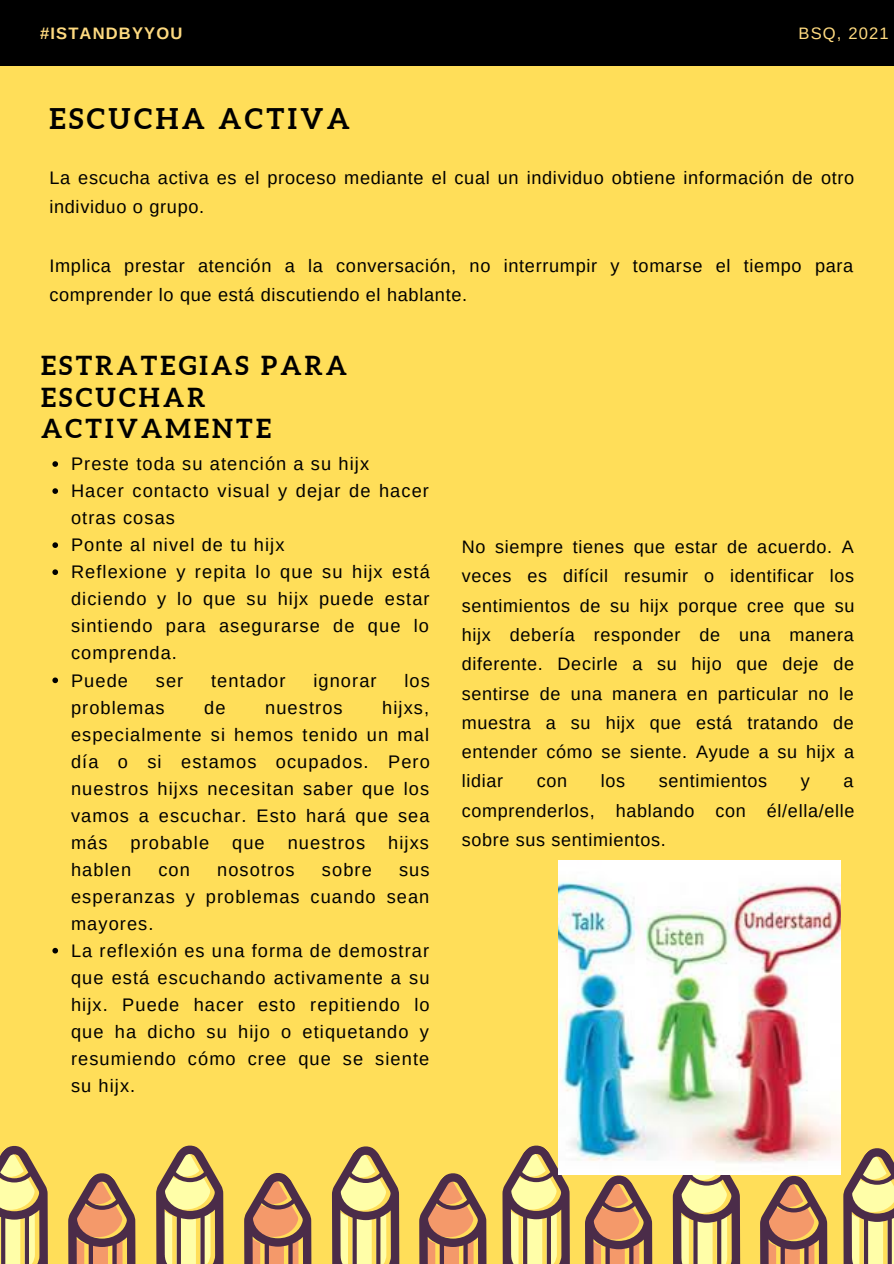
<style>
.page{position:relative;width:894px;height:1264px;background:#fff}
.page>*{position:absolute;margin:0;border:0;box-sizing:border-box;transform-origin:0 0}
.t1{font:700 28.5px "Aleo";letter-spacing:.12em;color:#000}
.t2{font:700 26.25px/31.5px "Aleo";letter-spacing:.12em;color:#000}
.t3{font:18.15px/27px "Arimo";letter-spacing:.06em;color:#000;text-align:justify}
.t4{font:18.15px/29.2px "Arimo";letter-spacing:.035em;color:#000}
.t5{font:18px/29.2px "Arimo";letter-spacing:.035em;color:#000;text-align:justify}
.t6{font:700 16.5px "Arimo";letter-spacing:.07em;color:#feda80}
.t7{font:16.5px "Arimo";letter-spacing:.07em;color:#feda80}
</style>
<div class="page">
<div style="left:0;top:0;width:893px;height:1263px;background:#ffde59"></div>
<div style="left:0;top:0;width:893px;height:66px;background:#000"></div>
<svg style="left:0;top:1139px;width:893px;height:124px"></svg>
<img style="left:558px;top:860px;width:282px;height:314px">
<svg style="left:52px;top:461px;width:6px;height:6px"></svg>
<svg style="left:52px;top:488px;width:6px;height:6px"></svg>
<svg style="left:52px;top:542px;width:6px;height:6px"></svg>
<svg style="left:52px;top:569px;width:6px;height:6px"></svg>
<svg style="left:52px;top:677px;width:6px;height:6px"></svg>
<svg style="left:52px;top:947px;width:6px;height:6px"></svg>
<p class="t6" style="left:40px;top:24px;width:144px">#ISTANDBYYOU</p>
<p class="t7" style="left:798px;top:24px;width:92px">BSQ, 2021</p>
<p class="t1" style="left:49px;top:102px;width:302px">ESCUCHA ACTIVA</p>
<p class="t4" style="left:49px;top:163px;width:806px">La escucha activa es el proceso mediante el cual un individuo obtiene información de otro individuo o grupo.</p>
<p class="t4" style="left:49px;top:250px;width:805px">Implica prestar atención a la conversación, no interrumpir y tomarse el tiempo para comprender lo que está discutiendo el hablante.</p>
<p class="t2" style="left:41px;top:349px;width:307px">ESTRATEGIAS PARA<br>ESCUCHAR<br>ACTIVAMENTE</p>
<p class="t3" style="left:71px;top:450px;width:299px">Preste toda su atención a su hijx</p>
<p class="t3" style="left:71px;top:477px;width:359px">Hacer contacto visual y dejar de hacer otras cosas</p>
<p class="t3" style="left:71px;top:531px;width:215px">Ponte al nivel de tu hijx</p>
<p class="t3" style="left:71px;top:558px;width:360px">Reflexione y repita lo que su hijx está diciendo y lo que su hijx puede estar sintiendo para asegurarse de que lo comprenda.</p>
<p class="t3" style="left:71px;top:666px;width:58px">Puede</p>
<p class="t3" style="left:156px;top:666px;width:29px">ser</p>
<p class="t3" style="left:211px;top:666px;width:76px">tentador</p>
<p class="t3" style="left:313px;top:666px;width:65px">ignorar</p>
<p class="t3" style="left:404px;top:666px;width:27px">los</p>
<p class="t3" style="left:71px;top:693px;width:95px">problemas</p>
<p class="t3" style="left:204px;top:693px;width:23px">de</p>
<p class="t3" style="left:265px;top:693px;width:79px">nuestros</p>
<p class="t3" style="left:71px;top:693px;width:360px;text-indent:311px">hijxs, especialmente si hemos tenido un mal día o si estamos ocupados. Pero nuestros hijxs necesitan saber que los vamos a escuchar. Esto hará que sea más</p>
<p class="t3" style="left:131px;top:829px;width:80px">probable</p>
<p class="t3" style="left:232px;top:829px;width:34px">que</p>
<p class="t3" style="left:288px;top:829px;width:79px">nuestros</p>
<p class="t3" style="left:388px;top:829px;width:42px">hijxs</p>
<p class="t3" style="left:71px;top:856px;width:62px">hablen</p>
<p class="t3" style="left:158px;top:856px;width:33px">con</p>
<p class="t3" style="left:217px;top:856px;width:79px">nosotros</p>
<p class="t3" style="left:322px;top:856px;width:51px">sobre</p>
<p class="t3" style="left:71px;top:856px;width:360px;text-indent:328px">sus esperanzas y problemas cuando sean mayores.</p>
<p class="t3" style="left:71px;top:937px;width:360px">La reflexión es una forma de demostrar que está escuchando activamente a su hijx. Puede hacer esto repitiendo lo que ha dicho su hijo o etiquetando y resumiendo cómo cree que se siente su hijx.</p>
<p class="t5" style="left:461px;top:532px;width:394px">No siempre tienes que estar de acuerdo. A veces es difícil resumir o identificar los sentimientos de su hijx porque cree que su hijx debería responder de una manera diferente. Decirle a su hijo que deje de sentirse de una manera en particular no le muestra a su hijx que está tratando de entender cómo se siente. Ayude a su hijx a lidiar</p>
<p class="t5" style="left:536px;top:766px;width:32px">con</p>
<p class="t5" style="left:600px;top:766px;width:26px">los</p>
<p class="t5" style="left:658px;top:766px;width:110px">sentimientos</p>
<p class="t5" style="left:800px;top:766px;width:11px">y</p>
<p class="t5" style="left:461px;top:766px;width:394px;text-indent:382px">a comprenderlos, hablando con él/ella/elle sobre sus sentimientos.</p>
</div>
